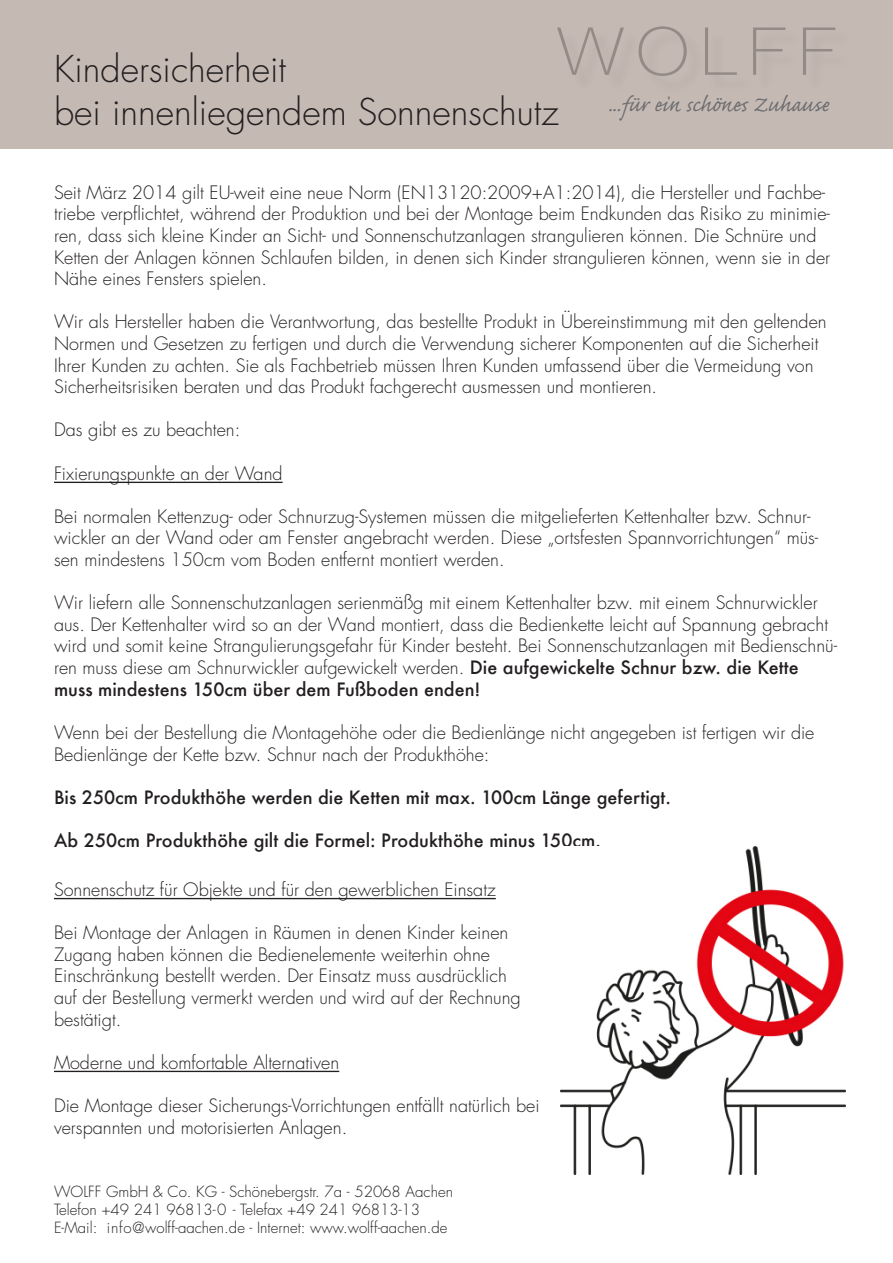
<style>
.page{position:relative;width:893px;height:1263px;background:#fff}
.page>*{position:absolute;margin:0;border:0;box-sizing:border-box;transform-origin:0 0}
.t1{font:300 36px "Futura";color:#231f20}
.t2{font:27px "Caflisch Script Pro";color:#6c6d70}
.t3{font:300 18px/21.6px "Futura";color:#231f20}
.t4{font:500 18px "Futura";color:#231f20}
.t5{font:300 15px "Futura";color:#231f20}
.s1{font-weight:500}
</style>
<div class="page">
<div style="left:0;top:0;width:893px;height:149px;background:#c5b9b3"></div>
<svg style="left:557px;top:27px;width:67px;height:48px"></svg>
<svg style="left:639px;top:26px;width:48px;height:50px"></svg>
<svg style="left:705px;top:27px;width:32px;height:48px"></svg>
<svg style="left:753px;top:27px;width:32px;height:48px"></svg>
<svg style="left:803px;top:27px;width:32px;height:48px"></svg>
<hr style="left:54px;top:482px;width:229px;height:1px;background:#231f20">
<hr style="left:54px;top:898px;width:442px;height:1px;background:#231f20">
<hr style="left:54px;top:1071px;width:285px;height:1px;background:#231f20">
<img style="left:560px;top:847px;width:286px;height:328px">
<p class="t1" style="left:54px;top:46px;width:234px">Kindersicherheit</p>
<p class="t1" style="left:54px;top:89px;width:506px">bei innenliegendem Sonnenschutz</p>
<p class="t2" style="left:608px;top:90px;width:222px">...für ein schönes Zuhause</p>
<p class="t3" style="left:54px;top:182px;width:778px">Seit März 2014 gilt EU-weit eine neue Norm (EN13120:2009+A1:2014), die Hersteller und Fachbe&shy;triebe verpflichtet, während der Produktion und bei der Montage beim Endkunden das Risiko zu minimie&shy;ren, dass sich kleine Kinder an Sicht- und Sonnenschutzanlagen strangulieren können. Die Schnüre und Ketten der Anlagen können Schlaufen bilden, in denen sich Kinder strangulieren können, wenn sie in der Nähe eines Fensters spielen.</p>
<p class="t3" style="left:54px;top:311px;width:774px">Wir als Hersteller haben die Verantwortung, das bestellte Produkt in Übereinstimmung mit den geltenden Normen und Gesetzen zu fertigen und durch die Verwendung sicherer Komponenten auf die Sicherheit Ihrer Kunden zu achten. Sie als Fachbetrieb müssen Ihren Kunden umfassend über die Vermeidung von Sicherheitsrisiken beraten und das Produkt fachgerecht ausmessen und montieren.</p>
<p class="t3" style="left:54px;top:419px;width:188px">Das gibt es zu beachten:</p>
<p class="t3" style="left:54px;top:462px;width:230px">Fixierungspunkte an der Wand</p>
<p class="t3" style="left:54px;top:506px;width:766px">Bei normalen Kettenzug- oder Schnurzug-Systemen müssen die mitgelieferten Kettenhalter bzw. Schnur&shy;wickler an der Wand oder am Fenster angebracht werden. Diese „ortsfesten Spannvorrichtungen“ müs&shy;sen mindestens 150cm vom Boden entfernt montiert werden.</p>
<p class="t3" style="left:54px;top:592px;width:785px">Wir liefern alle Sonnenschutzanlagen serienmäßg mit einem Kettenhalter bzw. mit einem Schnurwickler aus. Der Kettenhalter wird so an der Wand montiert, dass die Bedienkette leicht auf Spannung gebracht wird und somit keine Strangulierungsgefahr für Kinder besteht. Bei Sonnenschutzanlagen mit Bedienschnü&shy;ren muss diese am Schnurwickler aufgewickelt werden. <span class="s1">Die aufgewickelte Schnur bzw. die Kette muss mindestens 150cm über dem Fußboden enden!</span></p>
<p class="t3" style="left:54px;top:722px;width:762px">Wenn bei der Bestellung die Montagehöhe oder die Bedienlänge nicht angegeben ist fertigen wir die<br>Bedienlänge der Kette bzw. Schnur nach der Produkthöhe:</p>
<p class="t4" style="left:54px;top:785px;width:619px">Bis 250cm Produkthöhe werden die Ketten mit max. 100cm Länge gefertigt.</p>
<p class="t4" style="left:54px;top:828px;width:548px">Ab 250cm Produkthöhe gilt die Formel: Produkthöhe minus 150cm.</p>
<p class="t3" style="left:54px;top:879px;width:443px">Sonnenschutz für Objekte und für den gewerblichen Einsatz</p>
<p class="t3" style="left:54px;top:922px;width:468px">Bei Montage der Anlagen in Räumen in denen Kinder keinen Zugang haben können die Bedienelemente weiterhin ohne Einschränkung bestellt werden. Der Einsatz muss ausdrücklich auf der Bestellung vermerkt werden und wird auf der Rechnung bestätigt.</p>
<p class="t3" style="left:54px;top:1051px;width:287px">Moderne und komfortable Alternativen</p>
<p class="t3" style="left:54px;top:1095px;width:487px">Die Montage dieser Sicherungs-Vorrichtungen entfällt natürlich bei verspannten und motorisierten Anlagen.</p>
<p class="t5" style="left:54px;top:1182px;width:401px">WOLFF GmbH &amp; Co. KG - Schönebergstr. 7a - 52068 Aachen</p>
<p class="t5" style="left:54px;top:1200px;width:368px">Telefon +49 241 96813-0 - Telefax +49 241 96813-13</p>
<p class="t5" style="left:54px;top:1218px;width:395px">E-Mail: info@wolff-aachen.de - Internet: www.wolff-aachen.de</p>
</div>
